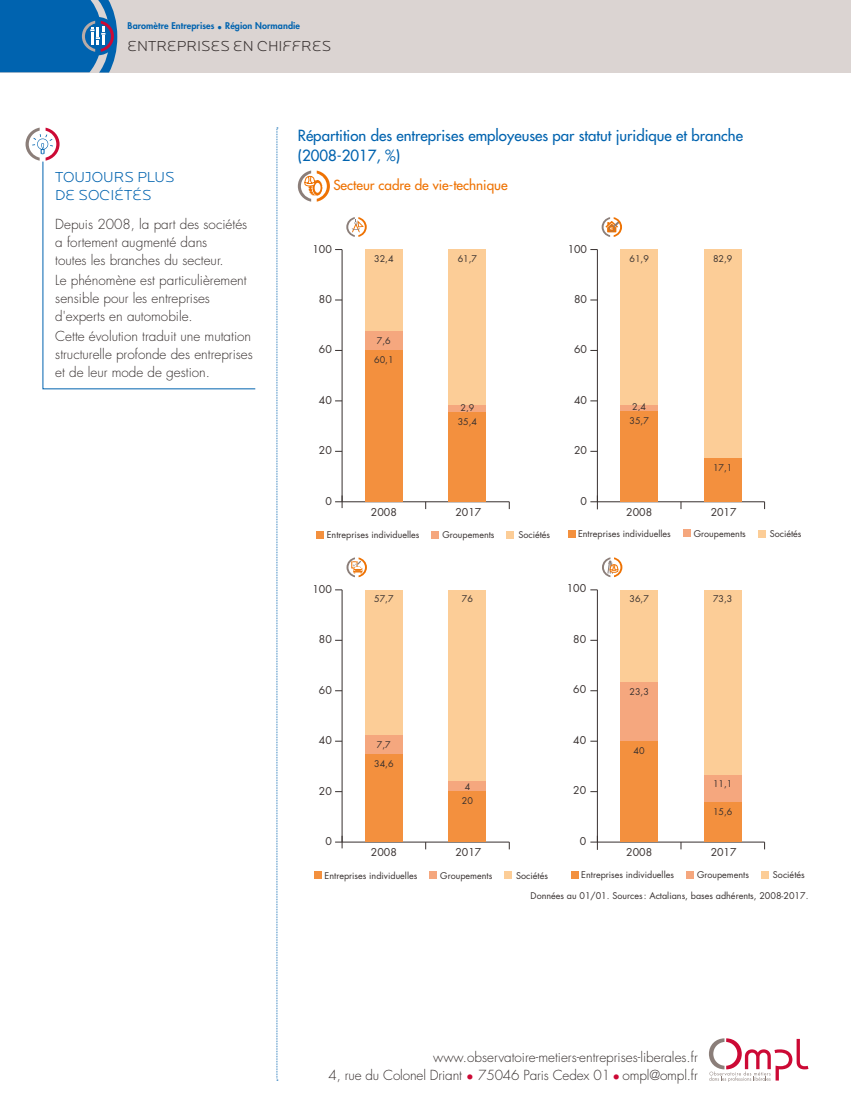
<style>
.page{position:relative;width:851px;height:1106px;background:#fff}
.page>*{position:absolute;margin:0;border:0;box-sizing:border-box;transform-origin:0 0}
.t1{font:500 15px/19.5px "Futura Std";color:#0063af}
.t2{font:300 15px/18px "Locator Display";color:#0063af}
.t3{font:300 15px "Locator Display";color:#37302f}
.t4{font:300 13.5px/18px "Futura Std";color:#37302f}
.t5{font:500 13.5px "Futura Std";color:#ee7203}
.t6{font:10.5px "Futura Std";color:#37302f}
.t7{font:9px/14.1px "Futura Std";color:#37302f;text-align:center}
.t8{font:800 9px "Futura Std";letter-spacing:.01em;color:#0063af}
.s1{color:#cc0935}
</style>
<div class="page">
<div style="left:0;top:0;width:850px;height:72px;background:#dbd4d2"></div>
<svg style="left:0;top:0;width:117px;height:73px;background:#186cb0"></svg>
<svg style="left:276px;top:128px;width:2px;height:952px;background:#c4daec"></svg>
<svg style="left:709px;top:1038px;width:99px;height:43px"></svg>
<svg style="left:42px;top:161px;width:214px;height:228px"></svg>
<svg style="left:26px;top:128px;width:34px;height:33px"></svg>
<svg style="left:298px;top:170px;width:32px;height:32px"></svg>
<svg style="left:602px;top:557px;width:20px;height:20px"></svg>
<div style="left:761px;top:871px;width:7px;height:7px;background:#fccd97"></div>
<div style="left:686px;top:871px;width:7px;height:7px;background:#f5a77e"></div>
<div style="left:571px;top:871px;width:7px;height:7px;background:#f3903e"></div>
<hr style="left:597px;top:841px;width:167px;height:1px;background:#37302f">
<hr style="left:597px;top:590px;width:1px;height:259px;background:#37302f">
<svg style="left:590px;top:835px;width:8px;height:7px"></svg>
<div style="left:620px;top:590px;width:38px;height:92px;background:#fccd97"></div>
<div style="left:703px;top:590px;width:38px;height:184px;background:#fccd97"></div>
<div style="left:620px;top:682px;width:38px;height:59px;background:#f5a77e"></div>
<div style="left:703px;top:774px;width:38px;height:28px;background:#f5a77e"></div>
<div style="left:620px;top:741px;width:38px;height:101px;background:#f3903e"></div>
<div style="left:703px;top:802px;width:38px;height:40px;background:#f3903e"></div>
<svg style="left:346px;top:217px;width:20px;height:20px"></svg>
<div style="left:506px;top:531px;width:8px;height:7px;background:#fccd97"></div>
<div style="left:431px;top:531px;width:8px;height:7px;background:#f5a77e"></div>
<div style="left:317px;top:531px;width:7px;height:7px;background:#f3903e"></div>
<hr style="left:342px;top:501px;width:167px;height:1px;background:#37302f">
<hr style="left:342px;top:250px;width:1px;height:258px;background:#37302f">
<svg style="left:335px;top:495px;width:8px;height:7px"></svg>
<div style="left:365px;top:249px;width:37px;height:82px;background:#fccd97"></div>
<div style="left:448px;top:249px;width:38px;height:156px;background:#fccd97"></div>
<div style="left:365px;top:331px;width:37px;height:19px;background:#f5a77e"></div>
<div style="left:448px;top:405px;width:38px;height:7px;background:#f5a77e"></div>
<div style="left:365px;top:350px;width:37px;height:152px;background:#f3903e"></div>
<div style="left:448px;top:412px;width:38px;height:90px;background:#f3903e"></div>
<svg style="left:346px;top:557px;width:21px;height:20px"></svg>
<div style="left:504px;top:871px;width:7px;height:8px;background:#fccd97"></div>
<div style="left:429px;top:871px;width:7px;height:7px;background:#f5a77e"></div>
<div style="left:314px;top:871px;width:8px;height:8px;background:#f3903e"></div>
<hr style="left:342px;top:841px;width:167px;height:1px;background:#37302f">
<hr style="left:342px;top:590px;width:1px;height:258px;background:#37302f">
<svg style="left:335px;top:835px;width:8px;height:7px"></svg>
<div style="left:365px;top:590px;width:37px;height:145px;background:#fccd97"></div>
<div style="left:448px;top:590px;width:38px;height:191px;background:#fccd97"></div>
<div style="left:365px;top:735px;width:37px;height:19px;background:#f5a77e"></div>
<div style="left:448px;top:781px;width:38px;height:10px;background:#f5a77e"></div>
<div style="left:365px;top:754px;width:37px;height:88px;background:#f3903e"></div>
<div style="left:448px;top:791px;width:38px;height:51px;background:#f3903e"></div>
<svg style="left:601px;top:217px;width:21px;height:20px"></svg>
<div style="left:757px;top:530px;width:8px;height:7px;background:#fccd97"></div>
<div style="left:682px;top:530px;width:8px;height:7px;background:#f5a77e"></div>
<div style="left:568px;top:530px;width:7px;height:7px;background:#f3903e"></div>
<hr style="left:597px;top:501px;width:167px;height:1px;background:#37302f">
<hr style="left:597px;top:249px;width:1px;height:260px;background:#37302f">
<svg style="left:590px;top:495px;width:8px;height:7px"></svg>
<div style="left:620px;top:249px;width:38px;height:157px;background:#fccd97"></div>
<div style="left:703px;top:249px;width:38px;height:209px;background:#fccd97"></div>
<div style="left:620px;top:406px;width:38px;height:6px;background:#f5a77e"></div>
<div style="left:620px;top:412px;width:38px;height:90px;background:#f3903e"></div>
<div style="left:703px;top:458px;width:38px;height:44px;background:#f3903e"></div>
<p class="t8" style="left:128px;top:20px;width:174px">Baromètre Entreprises • Région Normandie</p>
<p class="t3" style="left:128px;top:37px;width:205px">ENTREPRISES EN CHIFFRES</p>
<p class="t2" style="left:55px;top:168px;width:121px">TOUJOURS PLUS<br>DE SOCIÉTÉS</p>
<p class="t4" style="left:55px;top:215px;width:193px">Depuis 2008, la part des sociétés a fortement augmenté dans<br>toutes les branches du secteur.</p>
<p class="t4" style="left:55px;top:271px;width:193px">Le phénomène est particulièrement sensible pour les entreprises d'experts en automobile.</p>
<p class="t4" style="left:55px;top:327px;width:199px">Cette évolution traduit une mutation structurelle profonde des entreprises et de leur mode de gestion.</p>
<p class="t1" style="left:298px;top:126px;width:446px">Répartition des entreprises employeuses par statut juridique et branche (2008-2017, %)</p>
<p class="t5" style="left:333px;top:177px;width:176px">Secteur cadre de vie-technique</p>
<p class="t6" style="left:312px;top:242px;width:21px">100</p>
<p class="t6" style="left:567px;top:242px;width:21px">100</p>
<p class="t7" style="left:374px;top:251px;width:21px">32,4</p>
<p class="t7" style="left:457px;top:252px;width:21px">61,7</p>
<p class="t7" style="left:629px;top:252px;width:21px">61,9</p>
<p class="t7" style="left:713px;top:252px;width:21px">82,9</p>
<p class="t6" style="left:319px;top:292px;width:14px">80</p>
<p class="t6" style="left:574px;top:292px;width:14px">80</p>
<p class="t6" style="left:319px;top:343px;width:14px">60</p>
<p class="t7" style="left:377px;top:333px;width:15px">7,6</p>
<p class="t6" style="left:574px;top:343px;width:14px">60</p>
<p class="t7" style="left:374px;top:352px;width:21px">60,1</p>
<p class="t6" style="left:319px;top:393px;width:14px">40</p>
<p class="t7" style="left:460px;top:401px;width:15px">2,9</p>
<p class="t7" style="left:457px;top:415px;width:21px">35,4</p>
<p class="t6" style="left:574px;top:393px;width:14px">40</p>
<p class="t7" style="left:629px;top:400px;width:21px">2,4<br>35,7</p>
<p class="t6" style="left:319px;top:444px;width:14px">20</p>
<p class="t6" style="left:574px;top:444px;width:14px">20</p>
<p class="t7" style="left:713px;top:461px;width:21px">17,1</p>
<p class="t6" style="left:325px;top:494px;width:8px">0</p>
<p class="t6" style="left:580px;top:494px;width:8px">0</p>
<p class="t6" style="left:371px;top:505px;width:27px">2008</p>
<p class="t6" style="left:455px;top:505px;width:27px">2017</p>
<p class="t7" style="left:327px;top:528px;width:94px">Entreprises individuelles</p>
<p class="t7" style="left:442px;top:528px;width:54px">Groupements</p>
<p class="t7" style="left:518px;top:528px;width:33px">Sociétés</p>
<p class="t6" style="left:626px;top:505px;width:27px">2008</p>
<p class="t6" style="left:710px;top:505px;width:27px">2017</p>
<p class="t7" style="left:578px;top:526px;width:94px">Entreprises individuelles</p>
<p class="t7" style="left:693px;top:526px;width:54px">Groupements</p>
<p class="t7" style="left:769px;top:526px;width:33px">Sociétés</p>
<p class="t6" style="left:312px;top:582px;width:21px">100</p>
<p class="t6" style="left:566px;top:582px;width:21px">100</p>
<p class="t7" style="left:374px;top:592px;width:21px">57,7</p>
<p class="t7" style="left:462px;top:592px;width:13px">76</p>
<p class="t7" style="left:629px;top:592px;width:21px">36,7</p>
<p class="t7" style="left:713px;top:592px;width:21px">73,3</p>
<p class="t6" style="left:319px;top:632px;width:14px">80</p>
<p class="t6" style="left:573px;top:632px;width:14px">80</p>
<p class="t6" style="left:319px;top:683px;width:14px">60</p>
<p class="t6" style="left:573px;top:682px;width:14px">60</p>
<p class="t7" style="left:629px;top:684px;width:21px">23,3</p>
<p class="t6" style="left:319px;top:733px;width:14px">40</p>
<p class="t7" style="left:377px;top:737px;width:15px">7,7</p>
<p class="t6" style="left:573px;top:733px;width:14px">40</p>
<p class="t7" style="left:633px;top:743px;width:13px">40</p>
<p class="t7" style="left:374px;top:757px;width:21px">34,6</p>
<p class="t6" style="left:319px;top:784px;width:14px">20</p>
<p class="t7" style="left:464px;top:780px;width:7px">4</p>
<p class="t6" style="left:573px;top:783px;width:14px">20</p>
<p class="t7" style="left:713px;top:777px;width:21px">11,1</p>
<p class="t7" style="left:462px;top:794px;width:13px">20</p>
<p class="t7" style="left:713px;top:805px;width:21px">15,6</p>
<p class="t6" style="left:325px;top:834px;width:8px">0</p>
<p class="t6" style="left:579px;top:834px;width:8px">0</p>
<p class="t6" style="left:371px;top:845px;width:27px">2008</p>
<p class="t6" style="left:455px;top:845px;width:27px">2017</p>
<p class="t7" style="left:324px;top:868px;width:94px">Entreprises individuelles</p>
<p class="t7" style="left:440px;top:868px;width:54px">Groupements</p>
<p class="t7" style="left:516px;top:868px;width:33px">Sociétés</p>
<p class="t6" style="left:626px;top:845px;width:27px">2008</p>
<p class="t6" style="left:710px;top:845px;width:27px">2017</p>
<p class="t7" style="left:581px;top:867px;width:94px">Entreprises individuelles</p>
<p class="t7" style="left:697px;top:867px;width:54px">Groupements</p>
<p class="t7" style="left:772px;top:867px;width:33px">Sociétés</p>
<p class="t7" style="left:530px;top:888px;width:279px">Données au 01/01. Sources: Actalians, bases adhérents, 2008-2017.</p>
<p class="t4" style="left:328px;top:1048px;width:371px;text-align:right">www.observatoire-metiers-entreprises-liberales.fr<br>4, rue du Colonel Driant <span class="s1">•</span> 75046 Paris Cedex 01 <span class="s1">•</span> ompl@ompl.fr</p>
</div>
